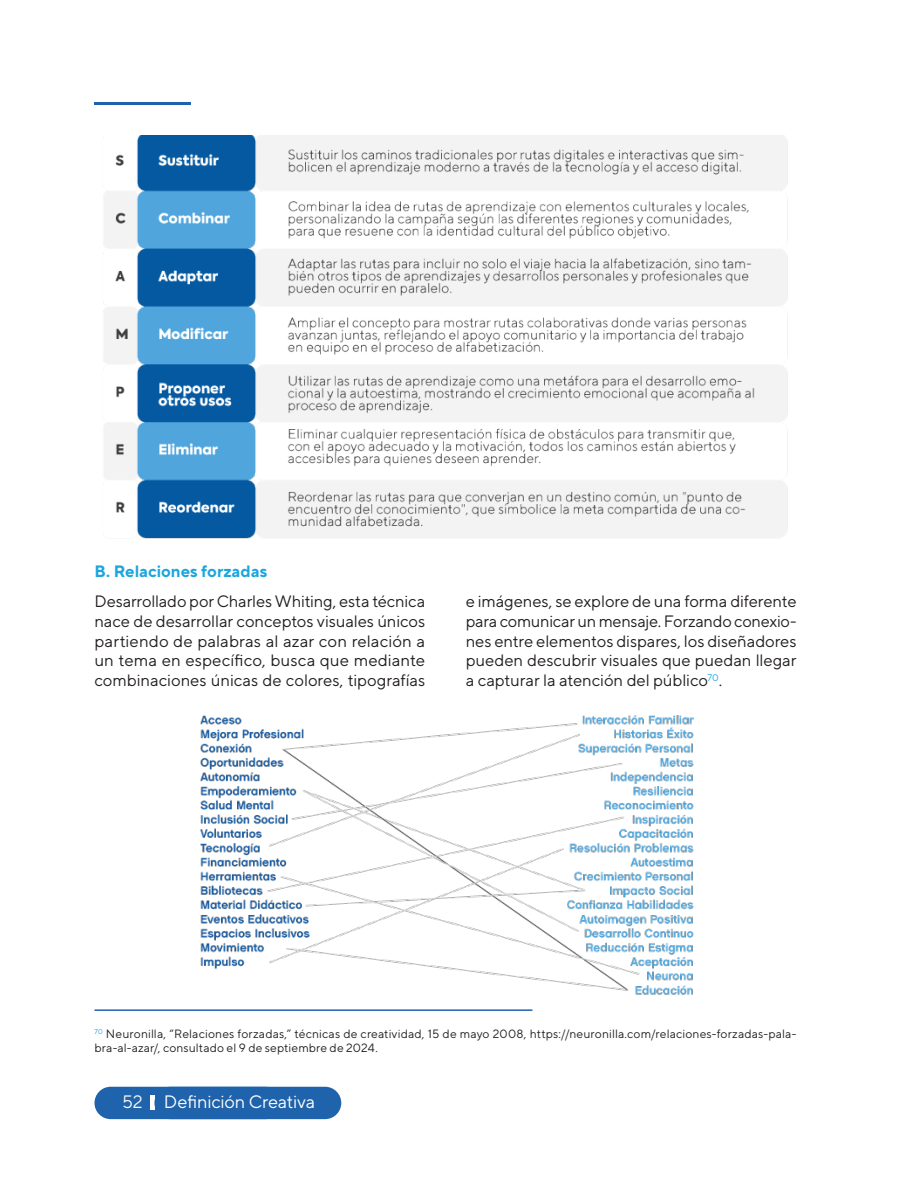
<style>
.page{position:relative;width:918px;height:1188px;background:#fff}
.page>*{position:absolute;margin:0;border:0;box-sizing:border-box;transform-origin:0 0}
.Texto_Portada{font:18px "TT Norms Pro";letter-spacing:-.005em;color:#fff}
.Texto_General{font:16.5px/19.8px "TT Norms Pro";color:#231f20;text-align:justify}
.A{font:700 16.5px "TT Norms Pro";color:#1ca6de}
.Pie_de_página{font:12px/14.4px "TT Norms Pro";letter-spacing:.015em;color:#231f20}
.s1{color:#f5f6f7}
</style>
<div class="page">
<div style="left:94px;top:1087px;width:187px;height:32px;background:#1e63ab;border-radius:16px"></div>
<hr style="left:150px;top:1096px;width:4px;height:14px;background:#fff">
<hr style="left:94px;top:103px;width:97px;height:2px;background:#1e63ab">
<div style="left:154px;top:1087px;width:187px;height:32px;background:#1e63ab;border-radius:16px"></div>
<hr style="left:94px;top:1009px;width:438px;height:2px;background:#1e63ab">
<img style="left:103px;top:135px;width:685px;height:404px">
<img style="left:200px;top:715px;width:494px;height:280px">
<p class="A" style="left:94px;top:561px;width:174px">B. Relaciones forzadas</p>
<p class="Texto_General" style="left:94px;top:591px;width:332px">Desarrollado por Charles Whiting, esta técnica nace de desarrollar conceptos visuales únicos partiendo de palabras al azar con relación a un tema en específico, busca que mediante combinaciones únicas de colores, tipografías</p>
<p class="Texto_General" style="left:466px;top:591px;width:332px">e imágenes, se explore de una forma diferente para comunicar un mensaje. Forzando conexio&shy;nes entre elementos dispares, los diseñadores pueden descubrir visuales que puedan llegar a capturar la atención del público<sup>70</sup>.</p>
<p class="Pie_de_página" style="left:94px;top:1026px;width:704px"><sup>70</sup> Neuronilla, “Relaciones forzadas,” técnicas de creatividad, 15 de mayo 2008, https://neuronilla.com/relaciones-forzadas-pala&shy;bra-al-azar/, consultado el 9 de septiembre de 2024.</p>
<p class="Texto_Portada" style="left:122px;top:1090px;width:194px"><span class="s1">52</span> Definición Creativa</p>
</div>
